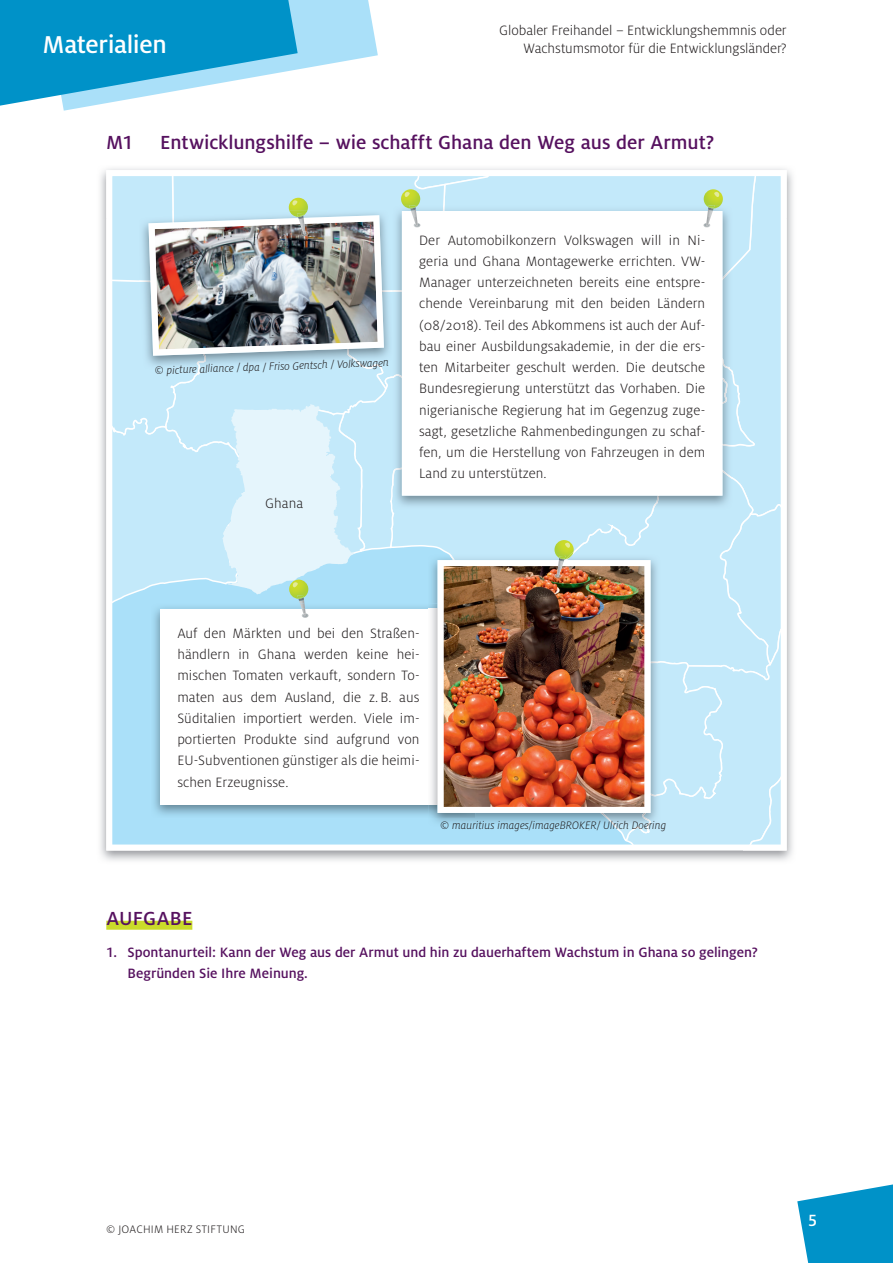
<style>
.page{position:relative;width:893px;height:1263px;background:#fff}
.page>*{position:absolute;margin:0;border:0;box-sizing:border-box;transform-origin:0 0}
.t1{font:500 27px "Milo OT";letter-spacing:-.015em;color:#fff}
.t2{font:500 21px "Milo OT";color:#56115f}
.t3{font:500 18px "Milo OT";color:#fff}
.t4{font:300 15px/21.3px "Milo Pro";letter-spacing:.005em;color:#231f20;text-align:justify}
.t5{font:500 15px/21.3px "Milo OT";letter-spacing:-.005em;color:#56115f}
.t6{font:italic 300 12px "Milo Pro";color:#231f20}
.t7{font:300 12px "Milo Pro";letter-spacing:.025em;color:#231f20}
</style>
<div class="page">
<svg style="left:797px;top:1184px;width:96px;height:79px"></svg>
<svg style="left:0;top:0;width:378px;height:111px"></svg>
<img style="left:100px;top:168px;width:693px;height:50px">
<img style="left:100px;top:218px;width:50px;height:643px">
<img style="left:743px;top:218px;width:50px;height:643px">
<div style="left:106px;top:921px;width:86px;height:9px;background:#cadb2a"></div>
<img style="left:109px;top:173px;width:675px;height:674px">
<h1 class="t1" style="left:43px;top:30px;width:126px">Materialien</h1>
<p class="t4" style="left:499px;top:22px;width:289px;line-height:18px;text-align:right">Globaler Freihandel – Entwicklungshemmnis oder<br>Wachstumsmotor für die Entwicklungsländer?</p>
<h2 class="t2" style="left:106px;top:131px;width:29px">M1</h2>
<h2 class="t2" style="left:160px;top:131px;width:555px">Entwicklungshilfe – wie schafft Ghana den Weg aus der Armut?</h2>
<p class="t6" style="left:155px;top:364px;width:236px;rotate:-2deg">© picture alliance / dpa / Friso Gentsch / Volkswagen</p>
<p class="t4" style="left:265px;top:493px;width:39px">Ghana</p>
<p class="t4" style="left:419px;top:229px;width:288px">Der Automobilkonzern Volkswagen will in Ni&shy;geria und Ghana Montagewerke errichten. VW-Manager unterzeichneten bereits eine entspre&shy;chende Vereinbarung mit den beiden Ländern (08/2018). Teil des Abkommens ist auch der Auf&shy;bau einer Ausbildungsakademie, in der die ers&shy;ten Mitarbeiter geschult werden. Die deutsche Bundesregierung unterstützt das Vorhaben. Die nigerianische Regierung hat im Gegenzug zuge&shy;sagt, gesetzliche Rahmenbedingungen zu schaf&shy;fen, um die Herstellung von Fahrzeugen in dem Land zu unterstützen.</p>
<p class="t4" style="left:177px;top:623px;width:244px">Auf den Märkten und bei den Straßen&shy;händlern in Ghana werden keine hei&shy;mischen Tomaten verkauft, sondern To&shy;maten aus dem Ausland, die z. B. aus Süditalien importiert werden. Viele im&shy;portierten Produkte sind aufgrund von EU-Subventionen günstiger als die heimi&shy;schen Erzeugnisse.</p>
<p class="t6" style="left:440px;top:819px;width:228px">© mauritius images/imageBROKER/ Ulrich Doering</p>
<h2 class="t2" style="left:106px;top:907px;width:88px">AUFGABE</h2>
<p class="t5" style="left:128px;top:941px;width:632px;text-indent:-21px">1. Spontanurteil: Kann der Weg aus der Armut und hin zu dauerhaftem Wachstum in Ghana so gelingen?<br>Begründen Sie Ihre Meinung.</p>
<p class="t7" style="left:106px;top:1223px;width:140px">© JOACHIM HERZ STIFTUNG</p>
<p class="t3" style="left:808px;top:1211px;width:11px">5</p>
</div>
